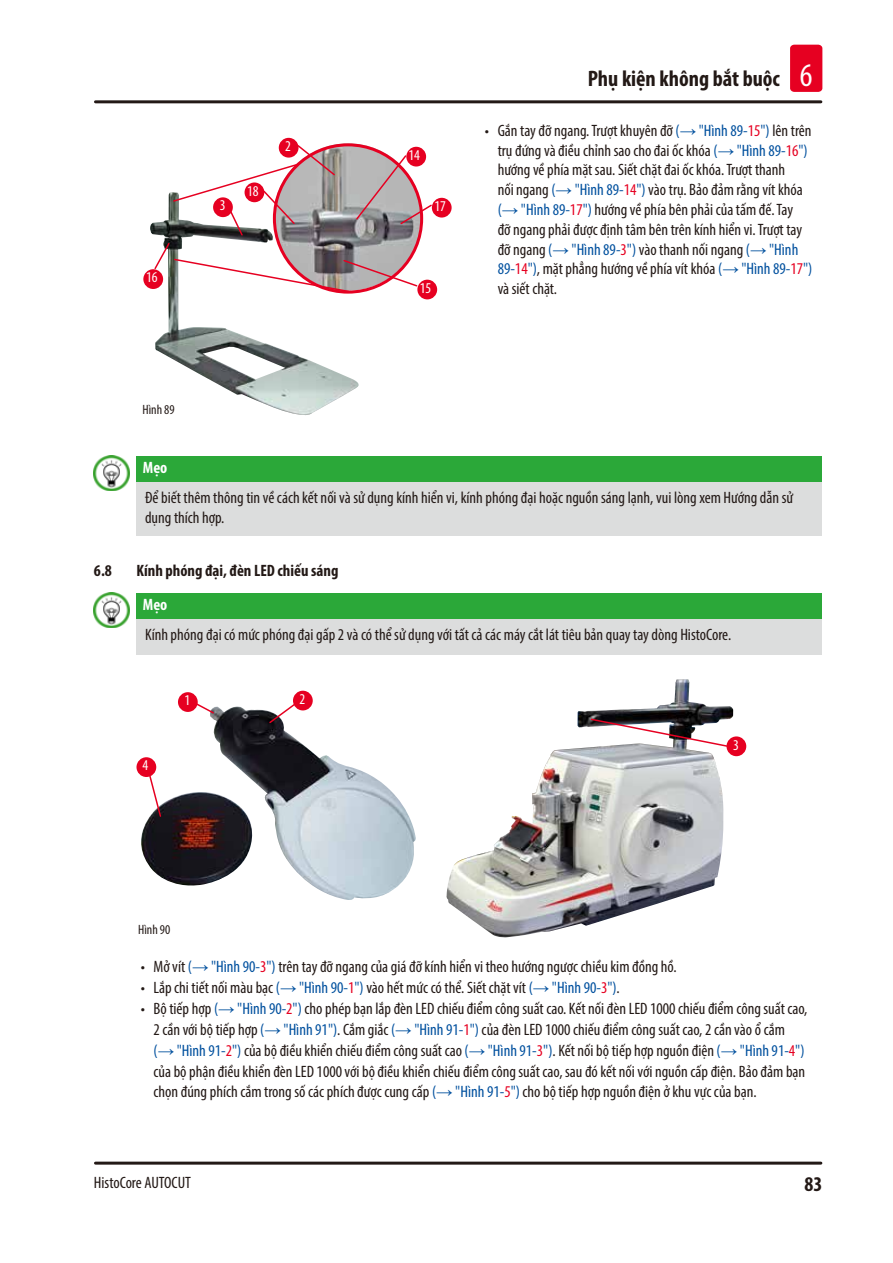
<style>
.page{position:relative;width:893px;height:1263px;background:#fff}
.page>*{position:absolute;margin:0;border:0;box-sizing:border-box;transform-origin:0 0}
.t1{font:700 condensed 22.5px "Myriad Pro";color:#231916}
.t2{font:700 condensed 21px "Myriad Pro";color:#231916}
.Tip_text{font:condensed 16.5px/19.8px "Myriad Pro";color:#231916}
.t3{font:700 condensed 16.5px "Myriad Pro";color:#231916}
.Signalword__no_use_a{font:700 condensed 16.5px "Myriad Pro";color:#fff}
.t4{font:condensed 15px "Myriad Pro";color:#fff}
.t5{font:condensed 13.5px "Myriad Pro";color:#231916}
.s1{font-weight:400;font-size:33px;color:#fff}
.s2{color:#00509e}
.s3{font-family:"Arial";font-stretch:normal;color:#00509e}
.s4{color:#e60021}
</style>
<div class="page">
<hr style="left:95px;top:100px;width:726px;height:3px;background:#231916">
<hr style="left:95px;top:1161px;width:726px;height:3px;background:#231916">
<div style="left:790px;top:45px;width:32px;height:47px;background:#e60021;border-radius:4px"></div>
<img style="left:150px;top:222px;width:209px;height:193px">
<div style="left:279px;top:138px;width:20px;height:20px;background:#e60021;border-radius:50%"></div>
<div style="left:432px;top:198px;width:20px;height:20px;background:#e60021;border-radius:50%"></div>
<div style="left:417px;top:280px;width:20px;height:19px;background:#e60021;border-radius:50%"></div>
<div style="left:143px;top:269px;width:20px;height:20px;background:#e60021;border-radius:50%"></div>
<svg style="left:153px;top:144px;width:280px;height:149px"></svg>
<div style="left:213px;top:197px;width:20px;height:20px;background:#e60021;border-radius:50%"></div>
<div style="left:136px;top:457px;width:686px;height:25px;background:#2ba839"></div>
<div style="left:136px;top:482px;width:686px;height:54px;background:#dcdddd"></div>
<img style="left:94px;top:456px;width:35px;height:35px">
<div style="left:136px;top:593px;width:686px;height:26px;background:#2ba839"></div>
<div style="left:136px;top:619px;width:686px;height:35px;background:#dcdddd"></div>
<img style="left:94px;top:592px;width:35px;height:35px">
<img style="left:140px;top:705px;width:276px;height:195px">
<img style="left:446px;top:679px;width:287px;height:259px">
<svg style="left:268px;top:703px;width:29px;height:21px"></svg>
<div style="left:293px;top:691px;width:20px;height:19px;background:#e60021;border-radius:50%"></div>
<svg style="left:192px;top:704px;width:23px;height:11px"></svg>
<div style="left:178px;top:692px;width:20px;height:20px;background:#e60021;border-radius:50%"></div>
<svg style="left:148px;top:774px;width:14px;height:44px"></svg>
<div style="left:136px;top:757px;width:20px;height:20px;background:#e60021;border-radius:50%"></div>
<svg style="left:590px;top:717px;width:139px;height:31px"></svg>
<div style="left:726px;top:736px;width:20px;height:20px;background:#e60021;border-radius:50%"></div>
<p class="t4" style="left:146px;top:268px;width:13px">16</p>
<p class="t4" style="left:220px;top:196px;width:7px">3</p>
<p class="t4" style="left:247px;top:182px;width:13px">18</p>
<p class="t4" style="left:285px;top:137px;width:7px">2</p>
<p class="t5" style="left:142px;top:401px;width:34px">Hình 89</p>
<p class="t4" style="left:409px;top:146px;width:13px">14</p>
<p class="t4" style="left:434px;top:197px;width:13px">17</p>
<p class="t4" style="left:420px;top:279px;width:13px">15</p>
<h1 class="t1" style="left:588px;top:65px;width:226px">Phụ kiện không bắt buộc <span class="s1">6</span></h1>
<p class="Tip_text" style="left:498px;top:120px;width:316px;text-indent:-13px">• Gắn tay đỡ ngang. Trượt khuyên đỡ <span class="s2">(</span><span class="s3">→</span> <span class="s2">"Hình 89‑</span><span class="s4">15</span><span class="s2">")</span> lên trên trụ đứng và điều chỉnh sao cho đai ốc khóa <span class="s2">(</span><span class="s3">→</span> <span class="s2">"Hình 89‑</span><span class="s4">16</span><span class="s2">") </span>hướng về phía mặt sau. Siết chặt đai ốc khóa. Trượt thanh<br>nối ngang <span class="s2">(</span><span class="s3">→</span> <span class="s2">"Hình 89‑</span><span class="s4">14</span><span class="s2">")</span> vào trụ. Bảo đảm rằng vít khóa <span class="s2">(</span><span class="s3">→</span> <span class="s2">"Hình 89‑</span><span class="s4">17</span><span class="s2">")</span> hướng về phía bên phải của tấm đế. Tay<br>đỡ ngang phải được định tâm bên trên kính hiển vi. Trượt tay đỡ ngang <span class="s2">(</span><span class="s3">→</span> <span class="s2">"Hình 89‑</span><span class="s4">3</span><span class="s2">")</span> vào thanh nối ngang <span class="s2">(</span><span class="s3">→</span> <span class="s2">"Hình 89‑</span><span class="s4">14</span><span class="s2">")</span>, mặt phẳng hướng về phía vít khóa <span class="s2">(</span><span class="s3">→</span> <span class="s2">"Hình 89‑</span><span class="s4">17</span><span class="s2">") </span>và siết chặt.</p>
<p class="Signalword__no_use_a" style="left:143px;top:457px;width:26px">Mẹo</p>
<p class="Tip_text" style="left:145px;top:487px;width:650px">Để biết thêm thông tin về cách kết nối và sử dụng kính hiển vi, kính phóng đại hoặc nguồn sáng lạnh, vui lòng xem Hướng dẫn sử dụng thích hợp.</p>
<p class="t3" style="left:94px;top:560px;width:19px">6.8</p>
<p class="t3" style="left:136px;top:560px;width:203px">Kính phóng đại, đèn LED chiếu sáng</p>
<p class="Signalword__no_use_a" style="left:143px;top:594px;width:26px">Mẹo</p>
<p class="Tip_text" style="left:145px;top:624px;width:588px">Kính phóng đại có mức phóng đại gấp 2 và có thể sử dụng với tất cả các máy cắt lát tiêu bản quay tay dòng HistoCore.</p>
<p class="t4" style="left:143px;top:756px;width:7px">4</p>
<p class="t4" style="left:184px;top:691px;width:7px">1</p>
<p class="t4" style="left:299px;top:690px;width:7px">2</p>
<p class="t5" style="left:138px;top:921px;width:34px">Hình 90</p>
<p class="t4" style="left:733px;top:735px;width:7px">3</p>
<p class="Tip_text" style="left:141px;top:957px;width:537px">• Mở vít <span class="s2">(</span><span class="s3">→</span> <span class="s2">"Hình 90‑</span><span class="s4">3</span><span class="s2">")</span> trên tay đỡ ngang của giá đỡ kính hiển vi theo hướng ngược chiều kim đồng hồ.</p>
<p class="Tip_text" style="left:141px;top:978px;width:481px">• Lắp chi tiết nối màu bạc <span class="s2">(</span><span class="s3">→</span> <span class="s2">"Hình 90‑</span><span class="s4">1</span><span class="s2">")</span> vào hết mức có thể. Siết chặt vít <span class="s2">(</span><span class="s3">→</span> <span class="s2">"Hình 90‑</span><span class="s4">3</span><span class="s2">")</span>.</p>
<p class="Tip_text" style="left:153px;top:998px;width:655px;line-height:20.9px;text-indent:-13px">• Bộ tiếp hợp <span class="s2">(</span><span class="s3">→</span> <span class="s2">"Hình 90‑</span><span class="s4">2</span><span class="s2">")</span> cho phép bạn lắp đèn LED chiếu điểm công suất cao. Kết nối đèn LED 1000 chiếu điểm công suất cao, 2 cần với bộ tiếp hợp <span class="s2">(</span><span class="s3">→</span> <span class="s2">"Hình 91")</span>. Cắm giắc <span class="s2">(</span><span class="s3">→</span> <span class="s2">"Hình 91‑</span><span class="s4">1</span><span class="s2">")</span> của đèn LED 1000 chiếu điểm công suất cao, 2 cần vào ổ cắm <span class="s2">(</span><span class="s3">→</span> <span class="s2">"Hình 91‑</span><span class="s4">2</span><span class="s2">")</span> của bộ điều khiển chiếu điểm công suất cao <span class="s2">(</span><span class="s3">→</span> <span class="s2">"Hình 91‑</span><span class="s4">3</span><span class="s2">")</span>. Kết nối bộ tiếp hợp nguồn điện <span class="s2">(</span><span class="s3">→</span> <span class="s2">"Hình 91‑</span><span class="s4">4</span><span class="s2">") </span>của bộ phận điều khiển đèn LED 1000 với bộ điều khiển chiếu điểm công suất cao, sau đó kết nối với nguồn cấp điện. Bảo đảm bạn chọn đúng phích cắm trong số các phích được cung cấp <span class="s2">(</span><span class="s3">→</span> <span class="s2">"Hình 91‑</span><span class="s4">5</span><span class="s2">")</span> cho bộ tiếp hợp nguồn điện ở khu vực của bạn.</p>
<p class="Tip_text" style="left:94px;top:1172px;width:99px">HistoCore AUTOCUT</p>
<p class="t2" style="left:804px;top:1171px;width:19px">83</p>
</div>
